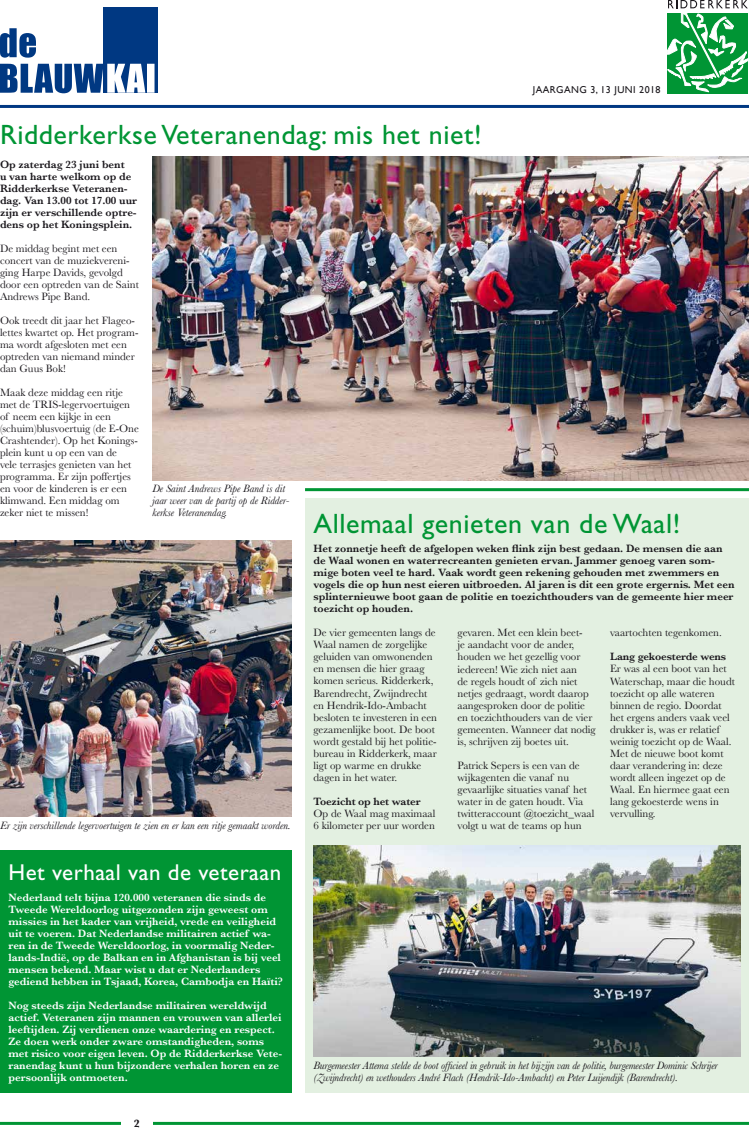
<style>
.page{position:relative;width:749px;height:1129px;background:#fff}
.page>*{position:absolute;margin:0;border:0;box-sizing:border-box;transform-origin:0 0}
.t1{font:28px "Gill Sans Std";letter-spacing:.02em;color:#009534}
.t2{font:23px "Gill Sans Std";letter-spacing:.02em;color:#fff}
.t3{font:11px/12px "Baskerville";color:#1a171c}
.t4{font:600 11px/12px "Baskerville";color:#fff}
.t5{font:600 11px/12px "Baskerville";color:#1a171c}
.t6{font:italic 11px/12px "Baskerville";letter-spacing:-.01em;color:#1a171c}
.t7{font:700 11px "Baskerville";color:#1a171c}
.t8{font:10px "Gill Sans";letter-spacing:.04em;color:#1a171c}
</style>
<div class="page">
<div style="left:305px;top:497px;width:443px;height:595px;background:#e3f0e1"></div>
<hr style="left:0;top:105px;width:748px;height:3px;background:#003882">
<svg style="left:0;top:28px;width:36px;height:30px"></svg>
<div style="left:103px;top:7px;width:54px;height:86px;background:#003882"></div>
<svg style="left:0;top:64px;width:154px;height:29px"></svg>
<svg style="left:667px;top:0;width:81px;height:93px"></svg>
<hr style="left:0;top:1121px;width:748px;height:3px;background:#009534">
<div style="left:121px;top:1111px;width:31px;height:17px;background:#fff"></div>
<hr style="left:305px;top:488px;width:443px;height:3px;background:#009534">
<img style="left:313px;top:845px;width:427px;height:211px">
<div style="left:0;top:850px;width:291px;height:242px;background:#009534"></div>
<img style="left:0;top:540px;width:291px;height:276px">
<img style="left:152px;top:156px;width:596px;height:324px">
<p class="t8" style="left:532px;top:84px;width:129px">JAARGANG 3, 13 JUNI 2018</p>
<h1 class="t1" style="left:0;top:118px;width:483px">Ridderkerkse Veteranendag: mis het niet!</h1>
<p class="t5" style="left:0;top:158px;width:139px">Op zaterdag 23 juni bent<br>u van harte welkom op de<br>Ridderkerkse Veteranen&shy;dag. Van 13.00 tot 17.00 uur zijn er verschillende optre&shy;dens op het Koningsplein.</p>
<p class="t3" style="left:0;top:243px;width:140px">De middag begint met een concert van de muziekvereni&shy;ging Harpe Davids, gevolgd door een optreden van de Saint<br>Andrews Pipe Band.</p>
<p class="t3" style="left:0;top:315px;width:140px">Ook treedt dit jaar het Flageo&shy;lettes kwartet op. Het program&shy;ma wordt afgesloten met een optreden van niemand minder dan Guus Bok!</p>
<p class="t3" style="left:0;top:387px;width:140px">Maak deze middag een ritje met de TRIS-legervoertuigen of neem een kijkje in een (schuim)blusvoertuig (de E-One<br>Crashtender). Op het Konings&shy;plein kunt u op een van de<br>vele terrasjes genieten van het programma. Er zijn poffertjes en voor de kinderen is er een klimwand. Een middag om zeker niet te missen!</p>
<p class="t6" style="left:152px;top:482px;width:138px">De Saint Andrews Pipe Band is dit jaar weer van de partij op de Ridder&shy;kerkse Veteranendag.</p>
<h1 class="t1" style="left:313px;top:507px;width:368px">Allemaal genieten van de Waal!</h1>
<p class="t5" style="left:313px;top:542px;width:422px">Het zonnetje heeft de afgelopen weken flink zijn best gedaan. De mensen die aan de Waal wonen en waterrecreanten genieten ervan. Jammer genoeg varen som&shy;mige boten veel te hard. Vaak wordt geen rekening gehouden met zwemmers en vogels die op hun nest eieren uitbroeden. Al jaren is dit een grote ergernis. Met een splinternieuwe boot gaan de politie en toezichthouders van de gemeente hier meer toezicht op houden.</p>
<p class="t3" style="left:313px;top:627px;width:125px">De vier gemeenten langs de<br>Waal namen de zorgelijke geluiden van omwonenden en mensen die hier graag komen serieus. Ridderkerk,<br>Barendrecht, Zwijndrecht en Hendrik-Ido-Ambacht besloten te investeren in een gezamenlijke boot. De boot wordt gestald bij het politie&shy;bureau in Ridderkerk, maar ligt op warme en drukke dagen in het water.</p>
<p class="t5" style="left:313px;top:794px;width:109px">Toezicht op het water</p>
<p class="t3" style="left:313px;top:807px;width:123px">Op de Waal mag maximaal<br>6 kilometer per uur worden</p>
<p class="t3" style="left:610px;top:627px;width:113px">vaartochten tegenkomen.</p>
<p class="t5" style="left:610px;top:650px;width:118px">Lang gekoesterde wens</p>
<p class="t3" style="left:610px;top:663px;width:126px">Er was al een boot van het<br>Waterschap, maar die houdt toezicht op alle wateren binnen de regio. Doordat het ergens anders vaak veel drukker is, was er relatief weinig toezicht op de Waal.<br>Met de nieuwe boot komt daar verandering in: deze wordt alleen ingezet op de<br>Waal. En hiermee gaat een lang gekoesterde wens in vervulling.</p>
<p class="t3" style="left:457px;top:627px;width:140px">gevaren. Met een klein beet-<br>je aandacht voor de ander, houden we het gezellig voor iedereen! Wie zich niet aan<br>de regels houdt of zich niet netjes gedraagt, wordt daarop aangesproken door de politie en toezichthouders van de vier gemeenten. Wanneer dat nodig is, schrijven zij boetes uit.</p>
<p class="t3" style="left:457px;top:759px;width:138px">Patrick Sepers is een van de wijkagenten die vanaf nu gevaarlijke situaties vanaf het water in de gaten houdt. Via twitteraccount @toezicht_waal volgt u wat de teams op hun</p>
<p class="t6" style="left:0;top:818px;width:292px">Er zijn verschillende legervoertuigen te zien en er kan een ritje gemaakt worden.</p>
<h2 class="t2" style="left:9px;top:859px;width:274px">Het verhaal van de veteraan</h2>
<p class="t4" style="left:9px;top:890px;width:276px">Nederland telt bijna 120.000 veteranen die sinds de Tweede Wereldoorlog uitgezonden zijn geweest om missies in het kader van vrijheid, vrede en veiligheid uit te voeren. Dat Nederlandse militairen actief wa&shy;ren in de Tweede Wereldoorlog, in voormalig Neder&shy;lands-Indië, op de Balkan en in Afghanistan is bij veel mensen bekend. Maar wist u dat er Nederlanders gediend hebben in Tsjaad, Korea, Cambodja en Haïti?</p>
<p class="t4" style="left:9px;top:998px;width:275px">Nog steeds zijn Nederlandse militairen wereldwijd actief. Veteranen zijn mannen en vrouwen van allerlei leeftijden. Zij verdienen onze waardering en respect.<br>Ze doen werk onder zware omstandigheden, soms met risico voor eigen leven. Op de Ridderkerkse Vete&shy;ranendag kunt u hun bijzondere verhalen horen en ze persoonlijk ontmoeten.</p>
<p class="t7" style="left:134px;top:1115px;width:7px">2</p>
<p class="t6" style="left:313px;top:1058px;width:405px">Burgemeester Attema stelde de boot officieel in gebruik in het bijzijn van de politie, burgemeester Dominic Schrijer (Zwijndrecht) en wethouders André Flach (Hendrik-Ido-Ambacht) en Peter Luijendijk (Barendrecht).</p>
</div>
